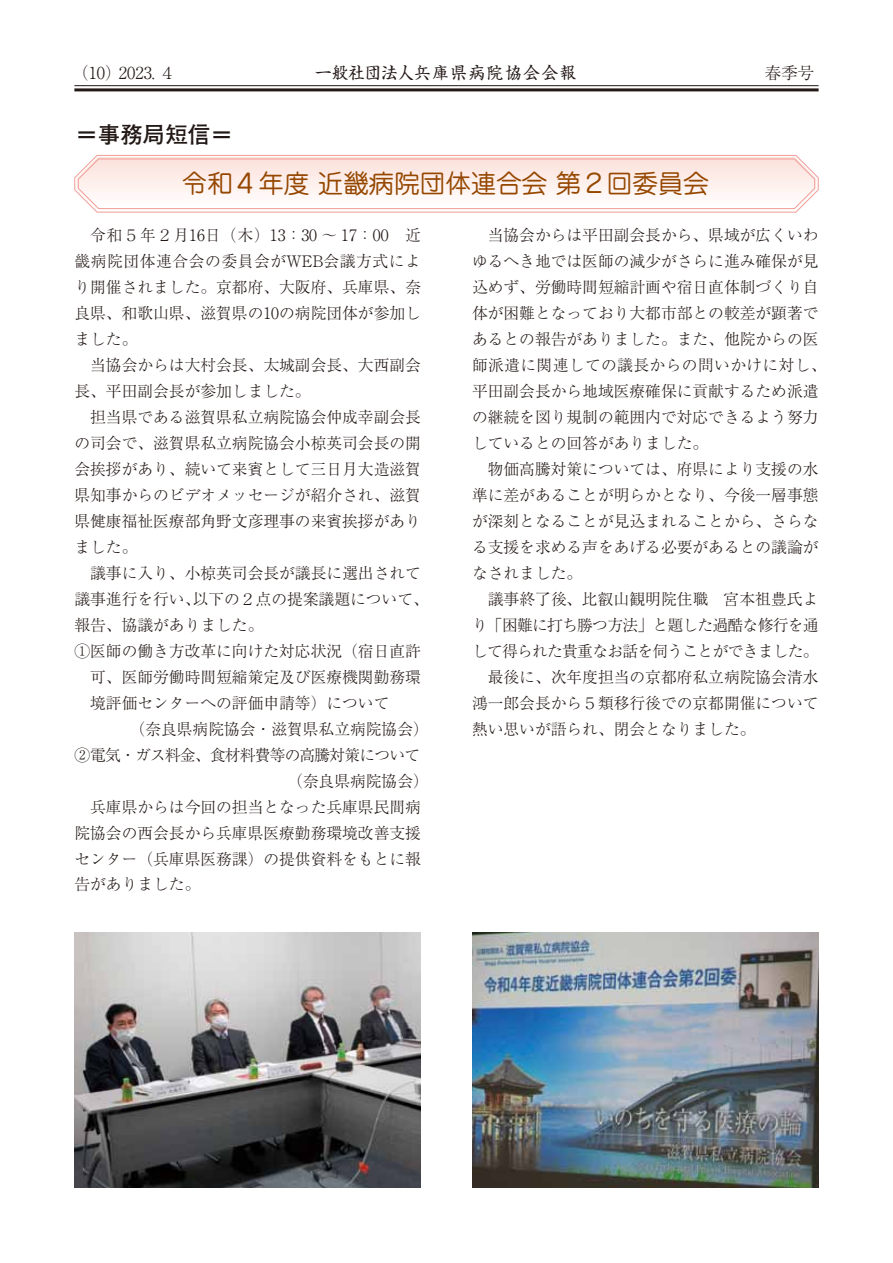
<style>
.page{position:relative;width:893px;height:1263px;background:#fff}
.page>*{position:absolute;margin:0;border:0;box-sizing:border-box;transform-origin:0 0}
.t1{font:25.5px "Jun 201 Pro";color:#954700}
.t2{font:700 22.5px "Futo Go B101 Pro";color:#221815}
.t3{font:16.5px "Shinsei Kai Pro CBSK1";letter-spacing:.1em;color:#221815}
.t4{font:300 16.5px "Ryumin Pro";color:#221815}
.t5{font:300 15.75px/26px "Ryumin Pro";color:#221815;text-align:justify}
.t6{font:300 15.75px "Ryumin Pro";letter-spacing:-.045em;color:#221815}
.t7{font:300 15.75px "Ryumin Pro";letter-spacing:-.05em;color:#221815}
</style>
<div class="page">
<hr style="left:74px;top:88px;width:745px;height:3px;background:#221815">
<hr style="left:74px;top:85px;width:745px;height:1px;background:#221815">
<svg style="left:74px;top:155px;width:745px;height:58px"></svg>
<div style="left:78px;top:159px;width:737px;height:50px;border:1px solid #f19c97;border-radius:20px"></div>
<img style="left:74px;top:932px;width:347px;height:255px">
<img style="left:472px;top:932px;width:347px;height:255px">
<p class="t4" style="left:72px;top:60px;width:105px">（10）2023. ４</p>
<p class="t3" style="left:315px;top:60px;width:262px">一般社団法人兵庫県病院協会会報</p>
<p class="t4" style="left:765px;top:60px;width:51px">春季号</p>
<h2 class="t2" style="left:75px;top:117px;width:159px">＝事務局短信＝</h2>
<h1 class="t1" style="left:182px;top:164px;width:528px">令和４年度 近畿病院団体連合会 第２回委員会</h1>
<p class="t5" style="left:74px;top:221px;width:348px;text-indent:16px">令和５年２月16日（木）13：30 ～ 17：00　近畿病院団体連合会の委員会がWEB会議方式により開催されました。京都府、大阪府、兵庫県、奈良県、和歌山県、滋賀県の10の病院団体が参加しました。</p>
<p class="t5" style="left:74px;top:351px;width:348px;text-indent:16px">当協会からは大村会長、太城副会長、大西副会長、平田副会長が参加しました。</p>
<p class="t5" style="left:74px;top:403px;width:348px;text-indent:16px">担当県である滋賀県私立病院協会仲成幸副会長の司会で、滋賀県私立病院協会小椋英司会長の開会挨拶があり、続いて来賓として三日月大造滋賀県知事からのビデオメッセージが紹介され、滋賀県健康福祉医療部角野文彦理事の来賓挨拶がありました。</p>
<p class="t5" style="left:90px;top:559px;width:332px">議事に入り、小椋英司会長が議長に選出されて</p>
<p class="t5" style="left:74px;top:585px;width:356px">議事進行を行い、以下の２点の提案議題について、</p>
<p class="t5" style="left:74px;top:611px;width:190px">報告、協議がありました。</p>
<p class="t5" style="left:74px;top:637px;width:348px">①医師の働き方改革に向けた対応状況（宿日直許</p>
<p class="t5" style="left:90px;top:662px;width:332px">可、医師労働時間短縮策定及び医療機関勤務環</p>
<p class="t5" style="left:90px;top:688px;width:301px">境評価センターへの評価申請等）について</p>
<p class="t5" style="left:130px;top:714px;width:301px">（奈良県病院協会・滋賀県私立病院協会）</p>
<p class="t7" style="left:74px;top:742px;width:347px">②電気・ガス料金、食材料費等の高騰対策について</p>
<p class="t5" style="left:287px;top:766px;width:143px">（奈良県病院協会）</p>
<p class="t5" style="left:90px;top:792px;width:332px">兵庫県からは今回の担当となった兵庫県民間病</p>
<p class="t5" style="left:74px;top:818px;width:348px">院協会の西会長から兵庫県医療勤務環境改善支援</p>
<p class="t5" style="left:74px;top:844px;width:348px">センター（兵庫県医務課）の提供資料をもとに報</p>
<p class="t5" style="left:74px;top:870px;width:127px">告がありました。</p>
<p class="t5" style="left:472px;top:221px;width:356px;text-align:left;text-indent:16px">当協会からは平田副会長から、県域が広くいわゆるへき地では医師の減少がさらに進み確保が見込めず、労働時間短縮計画や宿日直体制づくり自体が困難となっており大都市部との較差が顕著であるとの報告がありました。また、他院からの医師派遣に関連しての議長からの問いかけに対し、平田副会長から地域医療確保に貢献するため派遣の継続を図り規制の範囲内で対応できるよう努力しているとの回答がありました。</p>
<p class="t5" style="left:472px;top:455px;width:348px;text-indent:16px">物価高騰対策については、府県により支援の水準に差があることが明らかとなり、今後一層事態が深刻となることが見込まれることから、さらなる支援を求める声をあげる必要があるとの議論がなされました。</p>
<p class="t5" style="left:488px;top:585px;width:332px">議事終了後、比叡山観明院住職　宮本祖豊氏よ</p>
<p class="t6" style="left:472px;top:612px;width:348px">り「困難に打ち勝つ方法」と題した過酷な修行を通</p>
<p class="t6" style="left:472px;top:638px;width:348px">して得られた貴重なお話を伺うことができました。</p>
<p class="t5" style="left:488px;top:662px;width:332px">最後に、次年度担当の京都府私立病院協会清水</p>
<p class="t5" style="left:472px;top:688px;width:348px">鴻一郎会長から５類移行後での京都開催について</p>
<p class="t5" style="left:472px;top:714px;width:285px">熱い思いが語られ、閉会となりました。</p>
</div>
